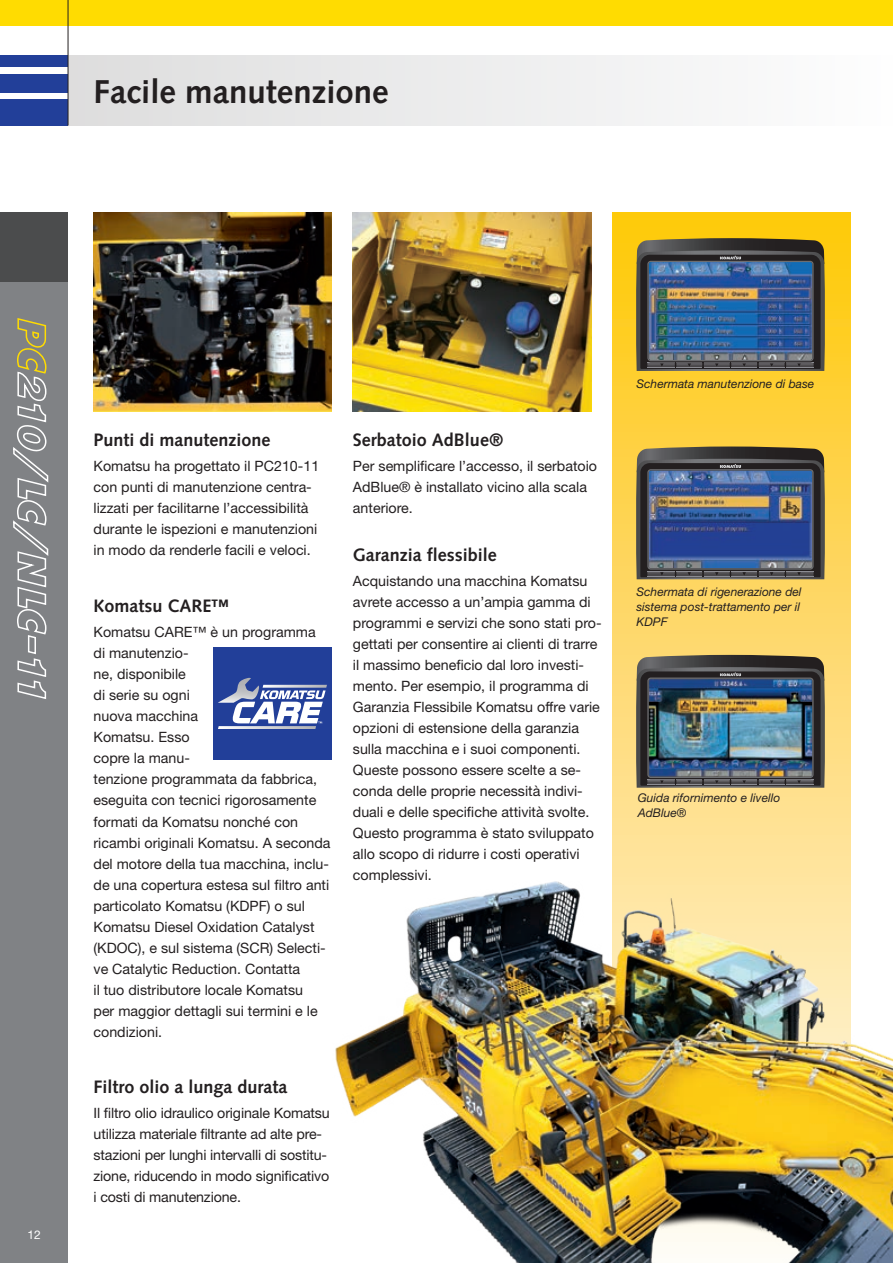
<style>
.page{position:relative;width:893px;height:1263px;background:#fff}
.page>*{position:absolute;margin:0;border:0;box-sizing:border-box;transform-origin:0 0}
.t1{font:700 33px "Syntax LTCE";color:#231f20}
.t2{font:700 18px "Syntax LTCE";color:#231f20}
.t3{font:14.25px/21px "Helvetica Neue LT Pro";color:#231f20}
.t4{font:italic 12px/15px "Helvetica Neue LT Pro";color:#231f20;text-align:justify}
.t5{font:12px "Helvetica Neue LT Pro";color:#fff}
</style>
<div class="page">
<svg style="left:612px;top:213px;width:238px;height:658px;background:#fed65b"></svg>
<div style="left:0;top:213px;width:68px;height:1050px;background:#808285"></div>
<div style="left:0;top:99px;width:68px;height:26px;background:#223f99"></div>
<div style="left:0;top:74px;width:68px;height:18px;background:#223f99"></div>
<div style="left:0;top:55px;width:68px;height:12px;background:#223f99"></div>
<div style="left:0;top:0;width:893px;height:26px;background:#ffdc01"></div>
<div style="left:0;top:213px;width:68px;height:69px;background:#4b4c4d"></div>
<div style="left:68px;top:55px;width:825px;height:70px;background:linear-gradient(to right,#ddddde,#fdfdfe)"></div>
<hr style="left:68px;top:0;width:1px;height:125px;background:#231f20">
<img style="left:94px;top:213px;width:238px;height:198px">
<img style="left:353px;top:213px;width:238px;height:198px">
<img style="left:636px;top:238px;width:189px;height:133px">
<img style="left:636px;top:446px;width:189px;height:133px">
<div style="left:213px;top:647px;width:119px;height:113px;background:#223f99"></div>
<svg style="left:218px;top:678px;width:109px;height:51px"></svg>
<img style="left:335px;top:871px;width:558px;height:392px">
<img style="left:636px;top:655px;width:189px;height:133px">
<svg style="left:13px;top:318px;width:36px;height:381px"></svg>
<h1 class="t1" style="left:94px;top:73px;width:297px">Facile manutenzione</h1>
<p class="t5" style="left:27px;top:1227px;width:15px">12</p>
<p class="t2" style="left:94px;top:430px;width:179px">Punti di manutenzione</p>
<p class="t3" style="left:94px;top:455px;width:227px">Komatsu ha progettato il PC210-11 con punti di manutenzione centra&shy;lizzati per facilitarne l’accessibilità durante le ispezioni e manutenzioni in modo da renderle facili e veloci.</p>
<p class="t2" style="left:94px;top:596px;width:137px">Komatsu CARE™</p>
<p class="t3" style="left:94px;top:621px;width:239px">Komatsu CARE™ è un programma di manutenzio-<br>ne, disponibile<br>di serie su ogni<br>nuova macchina<br>Komatsu. Esso<br>copre la manu-<br>tenzione programmata da fabbrica, eseguita con tecnici rigorosamente formati da Komatsu nonché con ricambi originali Komatsu. A seconda del motore della tua macchina, inclu&shy;de una copertura estesa sul filtro anti particolato Komatsu (KDPF) o sul<br>Komatsu Diesel Oxidation Catalyst (KDOC), e sul sistema (SCR) Selecti&shy;ve Catalytic Reduction. Contatta<br>il tuo distributore locale Komatsu<br>per maggior dettagli sui termini e le condizioni.</p>
<p class="t2" style="left:94px;top:1076px;width:196px">Filtro olio a lunga durata</p>
<p class="t3" style="left:94px;top:1102px;width:238px">Il filtro olio idraulico originale Komatsu utilizza materiale filtrante ad alte pre&shy;stazioni per lunghi intervalli di sostitu&shy;zione, riducendo in modo significativo i costi di manutenzione.</p>
<p class="t2" style="left:353px;top:430px;width:152px">Serbatoio AdBlue®</p>
<p class="t3" style="left:353px;top:455px;width:246px">Per semplificare l’accesso, il serbatoio<br>AdBlue® è installato vicino alla scala anteriore.</p>
<p class="t2" style="left:353px;top:544px;width:145px">Garanzia flessibile</p>
<p class="t3" style="left:353px;top:570px;width:250px">Acquistando una macchina Komatsu avrete accesso a un’ampia gamma di programmi e servizi che sono stati pro&shy;gettati per consentire ai clienti di trarre il massimo beneficio dal loro investi&shy;mento. Per esempio, il programma di Garanzia Flessibile Komatsu offre varie opzioni di estensione della garanzia sulla macchina e i suoi componenti.<br>Queste possono essere scelte a se&shy;conda delle proprie necessità indivi&shy;duali e delle specifiche attività svolte.<br>Questo programma è stato sviluppato allo scopo di ridurre i costi operativi complessivi.</p>
<p class="t4" style="left:636px;top:376px;width:179px">Schermata manutenzione di base</p>
<p class="t4" style="left:636px;top:584px;width:167px">Schermata di rigenerazione del sistema post-trattamento per il KDPF</p>
<p class="t4" style="left:638px;top:790px;width:144px">Guida rifornimento e livello<br>AdBlue®</p>
</div>
